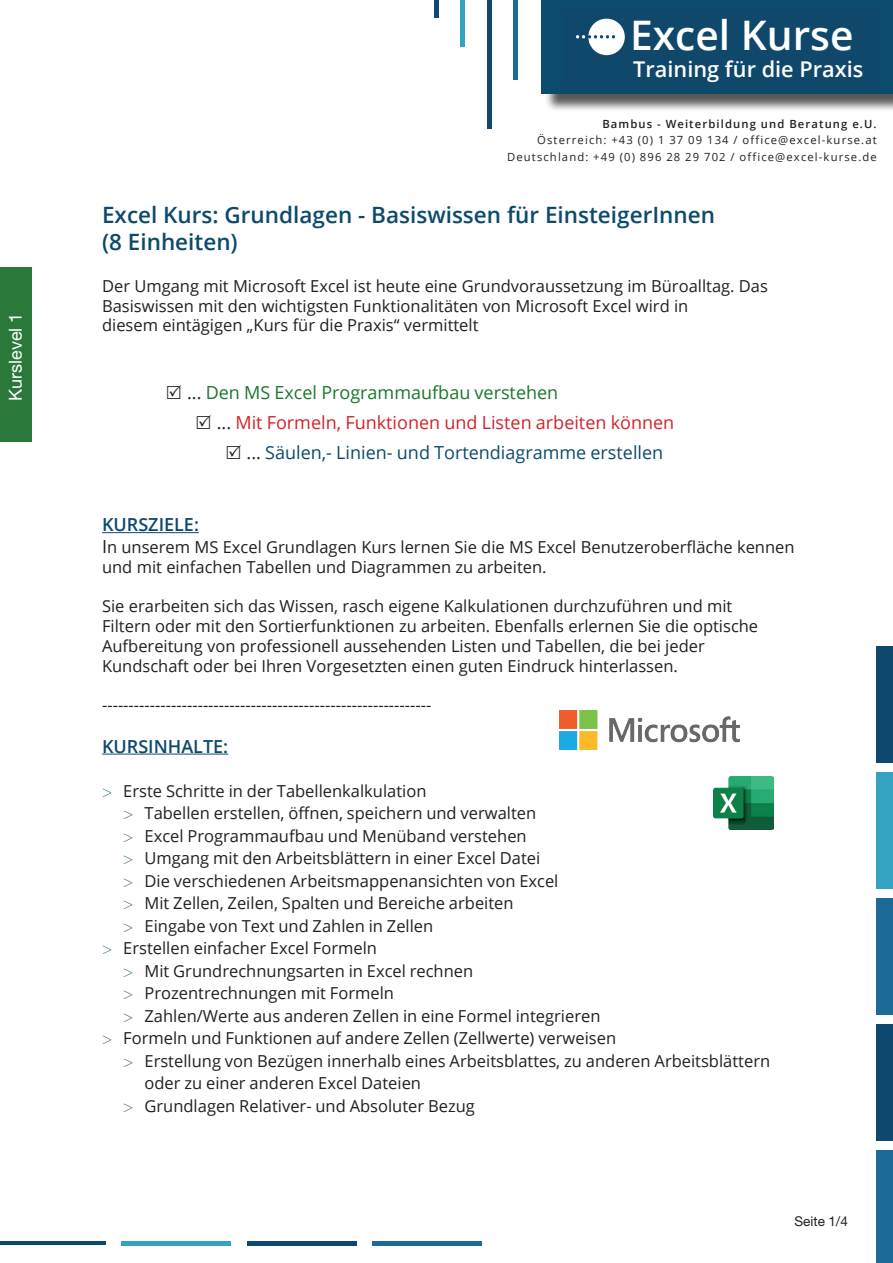
<style>
.page{position:relative;width:893px;height:1263px;background:#fff}
.page>*{position:absolute;margin:0;border:0;box-sizing:border-box;transform-origin:0 0}
.t1{font:600 40.8px "Open Sans";color:#fff}
.t2{font:600 22.5px/27px "Open Sans";color:#0c4a6c}
.t3{font:600 21.75px "Open Sans";color:#fff}
.t4{font:18px "Open Sans";color:#d1232a}
.t5{font:18px "Open Sans";color:#0c4a6c}
.t6{font:18px "Open Sans";color:#1a772c}
.t7{font:600 18px "Open Sans";color:#0c4a6c}
.t8{font:600 18px "Open Sans";color:#0e486e}
.t9{font:18px "Helvetica Neue LT Std";color:#fff}
.t10{font:16.5px/19.8px "Open Sans";color:#231f20}
.t11{font:13.5px "Helvetica Neue LT Std";color:#231f20}
.t12{font:11.25px/16.5px "Open Sans";letter-spacing:.1em;color:#231f20;text-align:right}
.t13{font:600 11.25px "Open Sans";letter-spacing:.1em;color:#231f20}
.s1{color:#231f20}
.s2{font-size:18px}
.s3{font-family:"Helvetica Neue LT Std";font-weight:100;font-stretch:condensed;color:#0c4a6c}
</style>
<div class="page">
<div style="left:877px;top:772px;width:16px;height:117px;background:#34a3c1"></div>
<div style="left:877px;top:646px;width:16px;height:117px;background:#0e486e"></div>
<div style="left:877px;top:898px;width:16px;height:117px;background:#1b6a98"></div>
<div style="left:877px;top:1024px;width:16px;height:117px;background:#0e486e"></div>
<hr style="left:0;top:1241px;width:105px;height:4px;background:#0e486e">
<hr style="left:122px;top:1241px;width:109px;height:4px;background:#34a3c1">
<hr style="left:247px;top:1241px;width:109px;height:4px;background:#0e486e">
<hr style="left:372px;top:1241px;width:110px;height:4px;background:#1b6a98">
<div style="left:877px;top:1150px;width:16px;height:113px;background:#1b6a98"></div>
<div style="left:434px;top:0;width:5px;height:17px;background:#0e486e"></div>
<hr style="left:461px;top:0;width:4px;height:47px;background:#34a3c1">
<hr style="left:487px;top:0;width:4px;height:129px;background:#0e486e">
<hr style="left:513px;top:0;width:4px;height:79px;background:#1b6a98">
<div style="left:544px;top:0;width:349px;height:113px;background:#231f20;opacity:.75"></div>
<div style="left:542px;top:0;width:351px;height:94px;background:#0c4b6d"></div>
<div style="left:564px;top:10px;width:316px;height:77px;background:#10486c"></div>
<div style="left:588px;top:19px;width:37px;height:36px;background:#fff;border-radius:50%"></div>
<svg style="left:576px;top:35px;width:39px;height:3px"></svg>
<div style="left:0;top:266px;width:31px;height:175px;background:#2a793b"></div>
<hr style="left:102px;top:532px;width:97px;height:1px;background:#0e486e">
<hr style="left:102px;top:754px;width:126px;height:1px;background:#0c4a6c">
<img style="left:713px;top:776px;width:61px;height:53px">
<img style="left:560px;top:710px;width:180px;height:39px">
<p class="t9" style="left:5px;top:401px;width:89px;rotate:-90deg">Kurslevel 1</p>
<h1 class="t1" style="left:630px;top:7px;width:225px">Excel Kurse</h1>
<h3 class="t3" style="left:633px;top:54px;width:232px">Training für die Praxis</h3>
<p class="t13" style="left:602px;top:116px;width:276px">Bambus - Weiterbildung und Beratung e.U.</p>
<p class="t12" style="left:507px;top:132px;width:371px">Österreich: +43 (0) 1 37 09 134 / office@excel-kurse.at<br>Deutschland: +49 (0) 896 28 29 702 / office@excel-kurse.de</p>
<h2 class="t2" style="left:102px;top:201px;width:614px">Excel Kurs: Grundlagen - Basiswissen für EinsteigerInnen (8 Einheiten)</h2>
<p class="t10" style="left:102px;top:276px;width:667px">Der Umgang mit Microsoft Excel ist heute eine Grundvoraussetzung im Büroalltag. Das<br>Basiswissen mit den wichtigsten Funktionalitäten von Microsoft Excel wird in<br>diesem eintägigen „Kurs für die Praxis“ vermittelt</p>
<p class="t6" style="left:187px;top:380px;width:373px"><span class="s1">...</span> Den MS Excel Programmaufbau verstehen</p>
<p class="t4" style="left:217px;top:410px;width:459px"><span class="s1">...</span> Mit Formeln, Funktionen und Listen arbeiten können</p>
<p class="t5" style="left:247px;top:440px;width:418px"><span class="s1">...</span> Säulen,- Linien- und Tortendiagramme erstellen</p>
<p class="t8" style="left:102px;top:512px;width:98px">KURSZIELE:</p>
<p class="t10" style="left:102px;top:537px;width:694px"><span class="s2">I</span>n unserem MS Excel Grundlagen Kurs lernen Sie die MS Excel Benutzeroberfläche kennen und mit einfachen Tabellen und Diagrammen zu arbeiten.</p>
<p class="t10" style="left:102px;top:596px;width:658px">Sie erarbeiten sich das Wissen, rasch eigene Kalkulationen durchzuführen und mit Filtern oder mit den Sortierfunktionen zu arbeiten. Ebenfalls erlernen Sie die optische Aufbereitung von professionell aussehenden Listen und Tabellen, die bei jeder Kundschaft oder bei Ihren Vorgesetzten einen guten Eindruck hinterlassen.</p>
<p class="t10" style="left:102px;top:695px;width:331px">--------------------------------------------------------------</p>
<p class="t7" style="left:102px;top:734px;width:128px">KURSINHALTE:</p>
<p class="t10" style="left:102px;top:780px;width:326px"><span class="s3">&gt;</span> Erste Schritte in der Tabellenkalkulation</p>
<p class="t10" style="left:123px;top:803px;width:414px"><span class="s3">&gt;</span> Tabellen erstellen, öffnen, speichern und verwalten</p>
<p class="t10" style="left:123px;top:825px;width:405px"><span class="s3">&gt;</span> Excel Programmaufbau und Menüband verstehen</p>
<p class="t10" style="left:123px;top:848px;width:418px"><span class="s3">&gt;</span> Umgang mit den Arbeitsblättern in einer Excel Datei</p>
<p class="t10" style="left:123px;top:870px;width:437px"><span class="s3">&gt;</span> Die verschiedenen Arbeitsmappenansichten von Excel</p>
<p class="t10" style="left:123px;top:893px;width:392px"><span class="s3">&gt;</span> Mit Zellen, Zeilen, Spalten und Bereiche arbeiten</p>
<p class="t10" style="left:123px;top:915px;width:312px"><span class="s3">&gt;</span> Eingabe von Text und Zahlen in Zellen</p>
<p class="t10" style="left:102px;top:938px;width:276px"><span class="s3">&gt;</span> Erstellen einfacher Excel Formeln</p>
<p class="t10" style="left:123px;top:960px;width:351px"><span class="s3">&gt;</span> Mit Grundrechnungsarten in Excel rechnen</p>
<p class="t10" style="left:123px;top:983px;width:272px"><span class="s3">&gt;</span> Prozentrechnungen mit Formeln</p>
<p class="t10" style="left:123px;top:1005px;width:479px"><span class="s3">&gt;</span> Zahlen/Werte aus anderen Zellen in eine Formel integrieren</p>
<p class="t10" style="left:102px;top:1028px;width:516px"><span class="s3">&gt;</span> Formeln und Funktionen auf andere Zellen (Zellwerte) verweisen</p>
<p class="t10" style="left:123px;top:1050px;width:648px"><span class="s3">&gt;</span> Erstellung von Bezügen innerhalb eines Arbeitsblattes, zu anderen Arbeitsblättern</p>
<p class="t10" style="left:145px;top:1073px;width:278px">oder zu einer anderen Excel Dateien</p>
<p class="t10" style="left:123px;top:1096px;width:353px"><span class="s3">&gt;</span> Grundlagen Relativer- und Absoluter Bezug</p>
<p class="t11" style="left:794px;top:1213px;width:55px">Seite 1/4</p>
</div>
